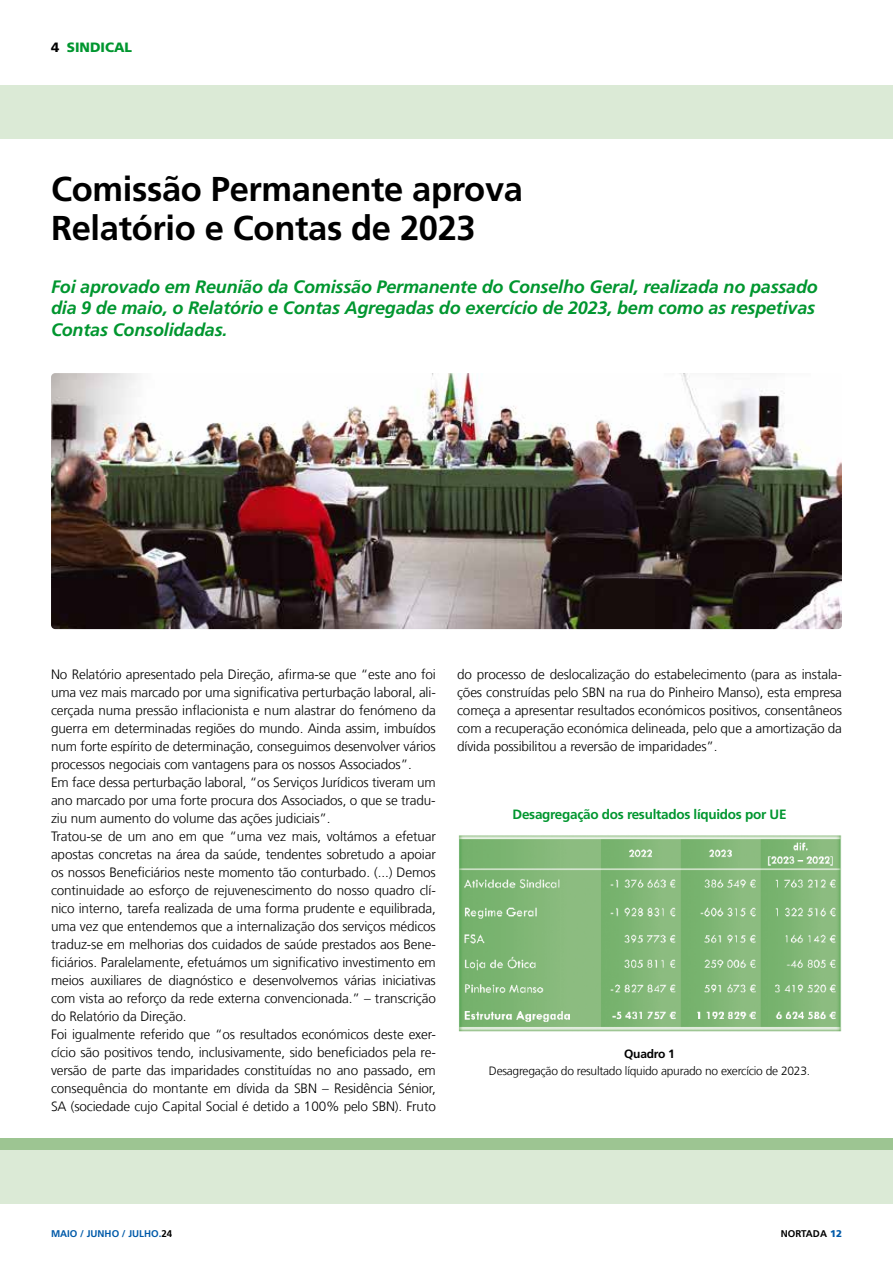
<style>
.page{position:relative;width:893px;height:1263px;background:#fff}
.page>*{position:absolute;margin:0;border:0;box-sizing:border-box;transform-origin:0 0}
.t1{font:700 34.5px/39px "Frutiger LT Com";letter-spacing:-.01em;color:#000}
.t2{font:italic 700 18px/21.6px "Frutiger LT Com";letter-spacing:-.01em;color:#00962f}
.t3{font:300 13.5px/18px "Frutiger LT Com";letter-spacing:-.01em;color:#000}
.t4{font:700 13.5px "Frutiger LT Com";letter-spacing:-.02em;color:#00962f}
.t5{font:900 13.5px "Frutiger LT Com";color:#00962f}
.t6{font:300 12px "Frutiger LT Com";letter-spacing:-.02em;color:#000}
.t7{font:700 12px "Frutiger LT Com";letter-spacing:-.02em;color:#000}
.t8{font:700 9.75px "Frutiger LT Com";color:#005aa9}
.t9{font:700 9.75px "Frutiger LT Com";color:#000}
.s1{color:#000}
.s2{font-weight:900;color:#005aa9}
</style>
<div class="page">
<div style="left:0;top:1138px;width:893px;height:54px;background:#9dc592"></div>
<img style="left:458px;top:835px;width:384px;height:196px">
<img style="left:51px;top:373px;width:791px;height:256px">
<div style="left:0;top:86px;width:893px;height:53px;background:#dbead6"></div>
<div style="left:0;top:1150px;width:893px;height:53px;background:#dbead6"></div>
<p class="t5" style="left:51px;top:40px;width:83px"><span class="s1">4</span> SINDICAL</p>
<h1 class="t1" style="left:51px;top:170px;width:473px">Comissão Permanente aprova<br>Relatório e Contas de 2023</h1>
<h2 class="t2" style="left:51px;top:276px;width:768px">Foi aprovado em Reunião da Comissão Permanente do Conselho Geral, realizada no passado dia 9 de maio, o Relatório e Contas Agregadas do exercício de 2023, bem como as respetivas<br>Contas Consolidadas.</h2>
<p class="t3" style="left:51px;top:665px;width:386px">No Relatório apresentado pela Direção, afirma-se que “este ano foi uma vez mais marcado por uma significativa perturbação laboral, ali&shy;cerçada numa pressão inflacionista e num alastrar do fenómeno da guerra em determinadas regiões do mundo. Ainda assim, imbuídos num forte espírito de determinação, conseguimos desenvolver vários processos negociais com vantagens para os nossos Associados”.<br>Em face dessa perturbação laboral, “os Serviços Jurídicos tiveram um ano marcado por uma forte procura dos Associados, o que se tradu&shy;ziu num aumento do volume das ações judiciais”.<br>Tratou-se de um ano em que “uma vez mais, voltámos a efetuar apostas concretas na área da saúde, tendentes sobretudo a apoiar os nossos Beneficiários neste momento tão conturbado. (...) Demos continuidade ao esforço de rejuvenescimento do nosso quadro clí&shy;nico interno, tarefa realizada de uma forma prudente e equilibrada, uma vez que entendemos que a internalização dos serviços médicos traduz-se em melhorias dos cuidados de saúde prestados aos Bene&shy;ficiários. Paralelamente, efetuámos um significativo investimento em meios auxiliares de diagnóstico e desenvolvemos várias iniciativas com vista ao reforço da rede externa convencionada.” – transcrição do Relatório da Direção.<br>Foi igualmente referido que “os resultados económicos deste exer&shy;cício são positivos tendo, inclusivamente, sido beneficiados pela re&shy;versão de parte das imparidades constituídas no ano passado, em consequência do montante em dívida da SBN – Residência Sénior, SA (sociedade cujo Capital Social é detido a 100% pelo SBN). Fruto</p>
<p class="t3" style="left:457px;top:665px;width:386px;text-align:justify">do processo de deslocalização do estabelecimento (para as instala&shy;ções construídas pelo SBN na rua do Pinheiro Manso), esta empresa começa a apresentar resultados económicos positivos, consentâneos com a recuperação económica delineada, pelo que a amortização da dívida possibilitou a reversão de imparidades”.</p>
<p class="t4" style="left:513px;top:806px;width:275px">Desagregação dos resultados líquidos por UE</p>
<p class="t7" style="left:624px;top:1047px;width:52px">Quadro 1</p>
<p class="t6" style="left:489px;top:1064px;width:323px">Desagregação do resultado líquido apurado no exercício de 2023.</p>
<p class="t8" style="left:51px;top:1228px;width:123px">MAIO / JUNHO / JULHO.<span class="s1">24</span></p>
<p class="t9" style="left:781px;top:1228px;width:63px">NORTADA <span class="s2">12</span></p>
</div>
